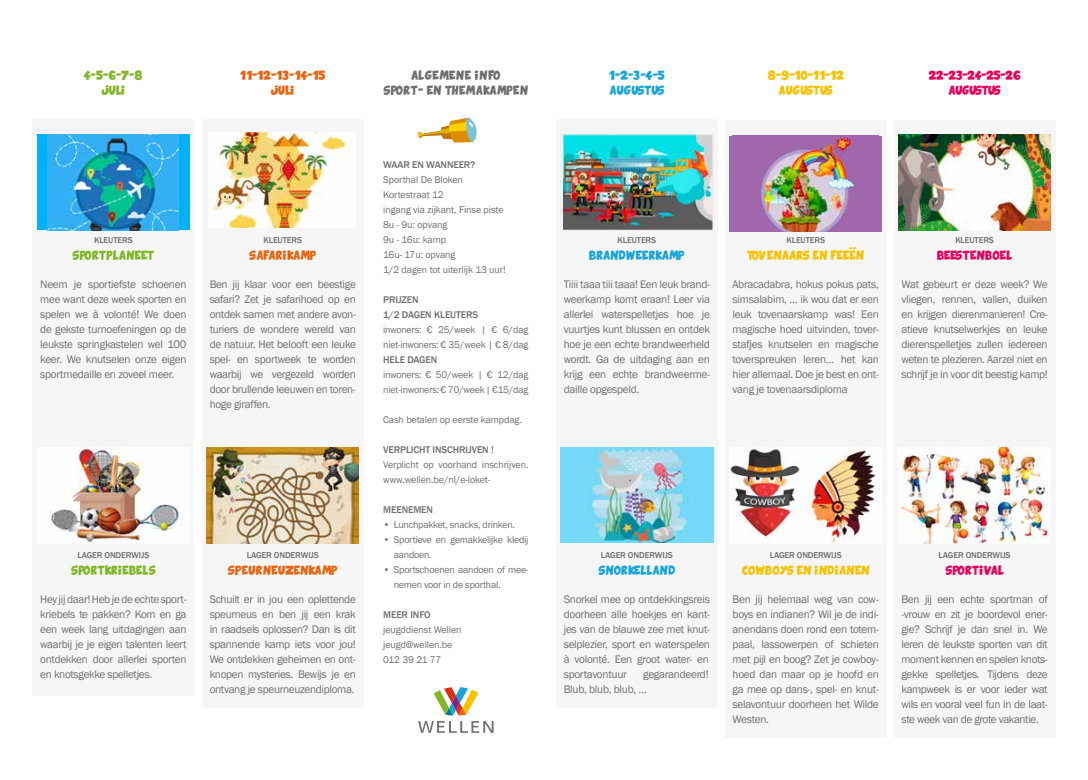
<style>
.page{position:relative;width:1088px;height:780px;background:#fff}
.page>*{position:absolute;margin:0;border:0;box-sizing:border-box;transform-origin:0 0}
.t1{font:11.25px/15px "Franklin Gothic";letter-spacing:-.03em;color:#706f6f;text-align:justify}
.t2{font:10px/15px "Franklin Gothic";letter-spacing:-.015em;color:#706f6f}
.t3{font:500 10px/15px "Franklin Gothic";letter-spacing:-.01em;color:#706f6f}
.t4{font:500 8.75px "Franklin Gothic";letter-spacing:-.01em;color:#706f6f}
.t5{font:6.25px "Comix Loud";letter-spacing:.05em;color:#e76410}
.t6{font:6.25px "Comix Loud";letter-spacing:.05em;color:#81b628}
.t7{font:6.25px "Comix Loud";letter-spacing:.05em;color:#19a4d9}
.t8{font:6.25px "Comix Loud";letter-spacing:.05em;color:#f8c100}
.t9{font:6.25px "Comix Loud";letter-spacing:-.03em;color:#e6005b}
.t10{font:6.25px "Comix Loud";letter-spacing:.02em;color:#f8c100}
.t11{font:6.25px "Comix Loud";letter-spacing:.05em;color:#e6005b}
.t12{font:6.25px "Comix Loud";letter-spacing:.075em;color:#706f6f}
.t13{font:6.25px "Comix Loud";letter-spacing:.1em;color:#706f6f}
.t14{font:6.25px "Comix Loud";letter-spacing:.025em;color:#19a4d9}
</style>
<div class="page">
<div style="left:202px;top:119px;width:161px;height:588px;background:#f6f6f6"></div>
<div style="left:33px;top:119px;width:161px;height:577px;background:#f6f6f6"></div>
<div style="left:37px;top:135px;width:153px;height:95px;background:#00b1f9"></div>
<img style="left:48px;top:135px;width:131px;height:95px">
<img style="left:51px;top:448px;width:128px;height:95px">
<img style="left:208px;top:132px;width:138px;height:96px">
<img style="left:207px;top:447px;width:152px;height:96px">
<div style="left:556px;top:119px;width:161px;height:588px;background:#f6f6f6"></div>
<img style="left:564px;top:137px;width:147px;height:91px">
<div style="left:561px;top:135px;width:152px;height:95px;border:1px solid #ededed"></div>
<img style="left:561px;top:447px;width:152px;height:95px">
<div style="left:725px;top:119px;width:161px;height:618px;background:#f6f6f6"></div>
<div style="left:729px;top:136px;width:153px;height:95px;background:#a168ac"></div>
<img style="left:761px;top:136px;width:100px;height:95px">
<img style="left:730px;top:449px;width:146px;height:94px">
<div style="left:894px;top:119px;width:161px;height:618px;background:#f6f6f6"></div>
<img style="left:898px;top:135px;width:153px;height:95px">
<img style="left:898px;top:447px;width:151px;height:96px">
<svg style="left:434px;top:687px;width:44px;height:28px"></svg>
<svg style="left:418px;top:721px;width:75px;height:11px"></svg>
<svg style="left:849px;top:247px;width:7px;height:2px"></svg>
<svg style="left:418px;top:117px;width:59px;height:26px"></svg>
<p class="t6" style="left:84px;top:72px;width:60px">4-5-6-7-8</p>
<p class="t6" style="left:101px;top:87px;width:26px">JULI</p>
<p class="t5" style="left:240px;top:72px;width:87px">11-12-13-14-15</p>
<p class="t5" style="left:271px;top:87px;width:26px">JULI</p>
<p class="t4" style="left:94px;top:234px;width:40px">KLEUTERS</p>
<p class="t6" style="left:72px;top:252px;width:83px">SPORTPLANEET</p>
<p class="t1" style="left:40px;top:277px;width:148px">Neem je sportiefste schoenen mee want deze week sporten en spelen we à volonté! We doen de gekste turnoefeningen op de leukste springkastelen wel 100 keer. We knutselen onze eigen sportmedaille en zoveel meer.</p>
<p class="t4" style="left:263px;top:234px;width:40px">KLEUTERS</p>
<p class="t5" style="left:249px;top:252px;width:68px">SAFARIKAMP</p>
<p class="t1" style="left:210px;top:277px;width:148px">Ben jij klaar voor een beestige safari? Zet je safarihoed op en ontdek samen met andere avon&shy;turiers de wondere wereld van de natuur. Het belooft een leuke spel- en sportweek te worden waarbij we vergezeld worden door brullende leeuwen en toren&shy;hoge giraffen.</p>
<p class="t4" style="left:77px;top:549px;width:73px">LAGER ONDERWIJS</p>
<p class="t6" style="left:71px;top:567px;width:86px">SPORTKRIEBELS</p>
<p class="t1" style="left:40px;top:592px;width:148px">Hey jij daar! Heb je de echte sport&shy;kriebels te pakken? Kom en ga een week lang uitdagingen aan waarbij je je eigen talenten leert ontdekken door allerlei sporten en knotsgekke spelletjes.</p>
<p class="t4" style="left:247px;top:549px;width:73px">LAGER ONDERWIJS</p>
<p class="t5" style="left:228px;top:567px;width:111px">SPEURNEUZENKAMP</p>
<p class="t1" style="left:210px;top:592px;width:148px">Schuilt er in jou een oplettende speurneus en ben jij een krak in raadsels oplossen? Dan is dit spannende kamp iets voor jou!<br>We ontdekken geheimen en ont&shy;knopen mysteries. Bewijs je en ontvang je speurneuzendiploma.</p>
<p class="t13" style="left:411px;top:72px;width:91px">ALGEMENE INFO</p>
<p class="t12" style="left:384px;top:87px;width:146px">SPORT- EN THEMAKAMPEN</p>
<p class="t3" style="left:383px;top:157px;width:94px">WAAR EN WANNEER?</p>
<p class="t2" style="left:383px;top:172px;width:124px">Sporthal De Bloken<br>Kortestraat 12<br>ingang via zijkant, Finse piste<br>8u - 9u: opvang<br>9u - 16u: kamp<br>16u- 17u: opvang<br>1/2 dagen tot uiterlijk 13 uur!</p>
<p class="t3" style="left:383px;top:292px;width:96px">PRIJZEN<br>1/2 DAGEN KLEUTERS</p>
<p class="t2" style="left:383px;top:322px;width:147px">inwoners: € 25/week | € 6/dag niet-inwoners: € 35/week | € 8/dag</p>
<p class="t3" style="left:383px;top:352px;width:56px">HELE DAGEN</p>
<p class="t2" style="left:383px;top:367px;width:147px">inwoners: € 50/week | € 12/dag niet-inwoners: € 70/week | €15/dag</p>
<p class="t2" style="left:383px;top:412px;width:140px">Cash betalen op eerste kampdag.</p>
<p class="t3" style="left:383px;top:442px;width:112px">VERPLICHT INSCHRIJVEN !</p>
<p class="t2" style="left:383px;top:457px;width:147px">Verplicht op voorhand inschrijven. www.wellen.be/nl/e-loket-</p>
<p class="t3" style="left:383px;top:502px;width:51px">MEENEMEN</p>
<p class="t2" style="left:383px;top:517px;width:133px">• Lunchpakket, snacks, drinken.</p>
<p class="t2" style="left:394px;top:532px;width:136px;text-indent:-11px">• Sportieve en gemakkelijke kledij aandoen.</p>
<p class="t2" style="left:394px;top:562px;width:136px;text-indent:-11px">• Sportschoenen aandoen of mee&shy;nemen voor in de sporthal.</p>
<p class="t3" style="left:383px;top:607px;width:49px">MEER INFO</p>
<p class="t2" style="left:383px;top:622px;width:80px">jeugddienst Wellen jeugd@wellen.be<br>012 39 21 77</p>
<p class="t7" style="left:609px;top:72px;width:57px">1-2-3-4-5</p>
<p class="t14" style="left:609px;top:87px;width:56px">AUGUSTUS</p>
<p class="t10" style="left:767px;top:72px;width:78px">8-9-10-11-12</p>
<p class="t10" style="left:778px;top:87px;width:56px">AUGUSTUS</p>
<p class="t9" style="left:928px;top:72px;width:94px">22-23-24-25-26</p>
<p class="t9" style="left:948px;top:87px;width:54px">AUGUSTUS</p>
<p class="t4" style="left:617px;top:234px;width:40px">KLEUTERS</p>
<p class="t7" style="left:589px;top:252px;width:97px">BRANDWEERKAMP</p>
<p class="t1" style="left:564px;top:277px;width:148px">Tiiii taaa tiii taaa! Een leuk brand&shy;weerkamp komt eraan! Leer via allerlei waterspelletjes hoe je vuurtjes kunt blussen en ontdek hoe je een echte brandweerheld wordt. Ga de uitdaging aan en krijg een echte brandweerme&shy;daille opgespeld.</p>
<p class="t4" style="left:786px;top:234px;width:40px">KLEUTERS</p>
<p class="t8" style="left:747px;top:252px;width:119px">TOVENAARS EN FEEEN</p>
<p class="t1" style="left:732px;top:277px;width:148px">Abracadabra, hokus pokus pats, simsalabim, … ik wou dat er een leuk tovenaarskamp was! Een magische hoed uitvinden, tover&shy;stafjes knutselen en magische toverspreuken leren… het kan hier allemaal. Doe je best en ont&shy;vang je tovenaarsdiploma</p>
<p class="t4" style="left:955px;top:234px;width:40px">KLEUTERS</p>
<p class="t11" style="left:937px;top:252px;width:76px">BEESTENBOEL</p>
<p class="t1" style="left:901px;top:277px;width:148px">Wat gebeurt er deze week? We vliegen, rennen, vallen, duiken en krijgen dierenmanieren! Cre&shy;atieve knutselwerkjes en leuke dierenspelletjes zullen iedereen weten te plezieren. Aarzel niet en schrijf je in voor dit beestig kamp!</p>
<p class="t4" style="left:601px;top:549px;width:73px">LAGER ONDERWIJS</p>
<p class="t7" style="left:598px;top:567px;width:78px">SNORKELLAND</p>
<p class="t1" style="left:564px;top:592px;width:148px">Snorkel mee op ontdekkingsreis doorheen alle hoekjes en kant&shy;jes van de blauwe zee met knut&shy;selplezier, sport en waterspelen à volonté. Een groot water- en sportavontuur</p>
<p class="t1" style="left:564px;top:667px;width:147px;text-indent:79px">gegarandeerd!<br>Blub, blub, blub, …</p>
<p class="t4" style="left:770px;top:549px;width:73px">LAGER ONDERWIJS</p>
<p class="t8" style="left:742px;top:567px;width:130px">COWBOYS EN INDIANEN</p>
<p class="t1" style="left:732px;top:592px;width:148px">Ben jij helemaal weg van cow&shy;boys en indianen? Wil je de indi&shy;anendans doen rond een totem&shy;paal, lassowerpen of schieten met pijl en boog? Zet je cowboy&shy;hoed dan maar op je hoofd en ga mee op dans-, spel- en knut&shy;selavontuur doorheen het Wilde Westen.</p>
<p class="t4" style="left:938px;top:549px;width:73px">LAGER ONDERWIJS</p>
<p class="t11" style="left:945px;top:567px;width:59px">SPORTIVAL</p>
<p class="t1" style="left:901px;top:592px;width:148px">Ben jij een echte sportman of -vrouw en zit je boordevol ener&shy;gie? Schrijf je dan snel in. We leren de leukste sporten van dit moment kennen en spelen knots&shy;gekke spelletjes. Tijdens deze kampweek is er voor ieder wat wils en vooral veel fun in de laat&shy;ste week van de grote vakantie.</p>
</div>
